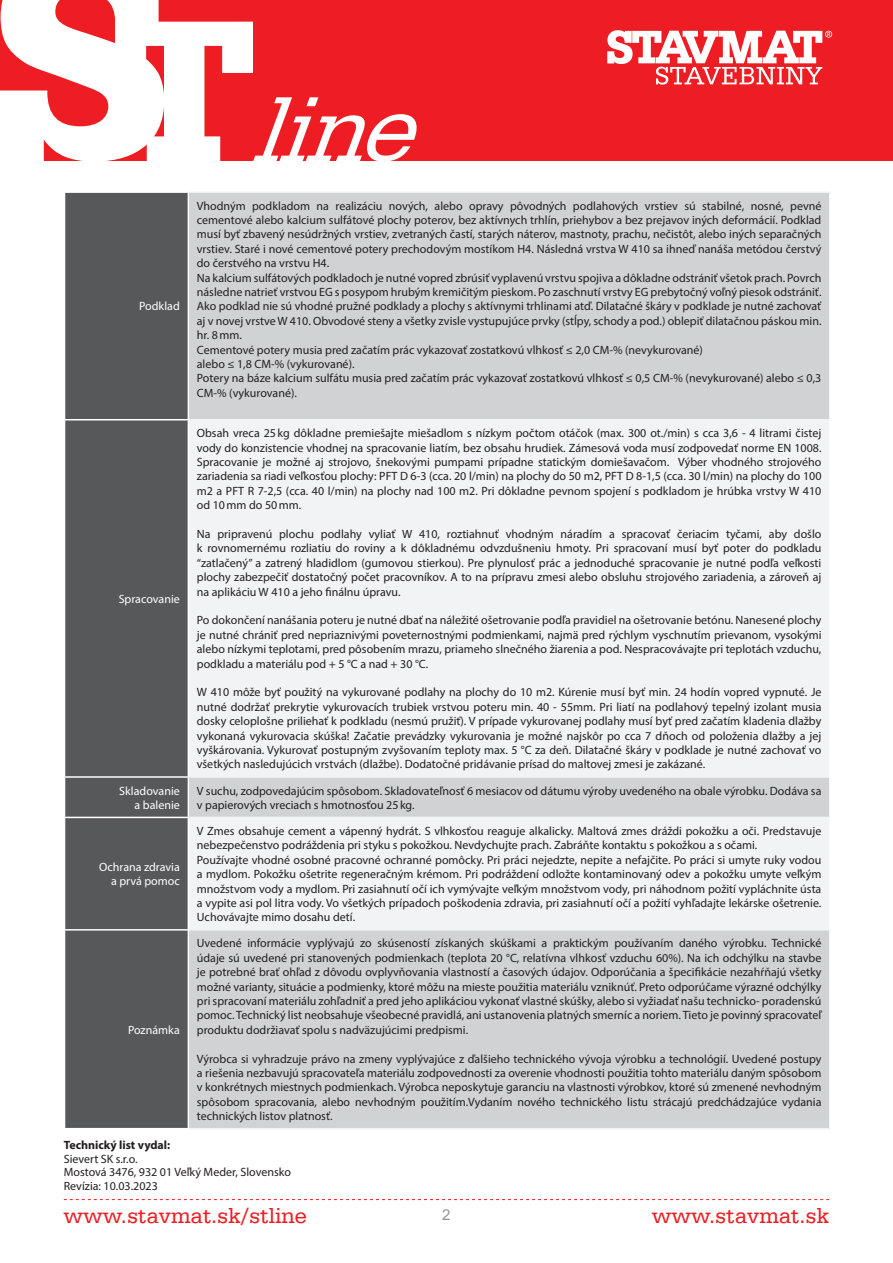
<style>
.page{position:relative;width:893px;height:1263px;background:#fff}
.page>*{position:absolute;margin:0;border:0;box-sizing:border-box;transform-origin:0 0}
.t1{font:22.8px "Serifa TL";color:#ee1d23}
.t2{font:15px "Arial";color:#939598}
.t3{font:12px/14.4px "Myriad Pro";color:#231f20;text-align:justify}
.t4{font:12px/14.4px "Myriad Pro";color:#fff;text-align:right}
.t5{font:700 12px "Myriad Pro";color:#231f20}
</style>
<div class="page">
<div style="left:0;top:0;width:893px;height:160px;background:#ee1d23"></div>
<svg style="left:607px;top:30px;width:225px;height:55px"></svg>
<svg style="left:64px;top:1199px;width:765px;height:1px"></svg>
<svg style="left:0;top:0;width:417px;height:161px"></svg>
<div style="left:65px;top:193px;width:123px;height:935px;background:#57585a"></div>
<div style="left:189px;top:193px;width:640px;height:935px;background:#d1d2d4"></div>
<svg style="left:189px;top:420px;width:640px;height:509px;fill:#f2f3f4"></svg>
<hr style="left:64px;top:419px;width:125px;height:1px;background:#fff">
<hr style="left:64px;top:776px;width:125px;height:2px;background:#fff">
<hr style="left:64px;top:817px;width:125px;height:1px;background:#fff">
<hr style="left:64px;top:929px;width:125px;height:1px;background:#fff">
<hr style="left:189px;top:191px;width:642px;height:2px;background:#f2f3f4">
<hr style="left:189px;top:419px;width:640px;height:1px;background:#f2f3f4">
<hr style="left:189px;top:776px;width:640px;height:2px;background:#f2f3f4">
<hr style="left:189px;top:817px;width:640px;height:1px;background:#f2f3f4">
<hr style="left:189px;top:929px;width:640px;height:1px;background:#f2f3f4">
<hr style="left:189px;top:1128px;width:642px;height:1px;background:#f2f3f4">
<p class="t4" style="left:139px;top:299px;width:42px">Podklad</p>
<p class="t4" style="left:119px;top:591px;width:63px">Spracovanie</p>
<p class="t3" style="left:197px;top:198px;width:626px;text-align:left">Vhodným podkladom na realizáciu nových, alebo opravy pôvodných podlahových vrstiev sú stabilné, nosné, pevné cementové alebo kalcium sulfátové plochy poterov, bez aktívnych trhlín, priehybov a bez prejavov iných deformácií. Podklad musí byť zbavený nesúdržných vrstiev, zvetraných častí, starých náterov, mastnoty, prachu, nečistôt, alebo iných separačných vrstiev. Staré i nové cementové potery prechodovým mostíkom H4. Následná vrstva W 410 sa ihneď nanáša metódou čerstvý do čerstvého na vrstvu H4.<br>Na kalcium sulfátových podkladoch je nutné vopred zbrúsiť vyplavenú vrstvu spojiva a dôkladne odstrániť všetok prach. Povrch následne natrieť vrstvou EG s posypom hrubým kremičitým pieskom. Po zaschnutí vrstvy EG prebytočný voľný piesok odstrániť.<br>Ako podklad nie sú vhodné pružné podklady a plochy s aktívnymi trhlinami atď. Dilatačné škáry v podklade je nutné zachovať aj v novej vrstve W 410. Obvodové steny a všetky zvisle vystupujúce prvky (stĺpy, schody a pod.) oblepiť dilatačnou páskou min. hr. 8mm.<br>Cementové potery musia pred začatím prác vykazovať zostatkovú vlhkosť ≤ 2,0 CM-% (nevykurované)<br>alebo ≤ 1,8 CM-% (vykurované).<br>Potery na báze kalcium sulfátu musia pred začatím prác vykazovať zostatkovú vlhkosť ≤ 0,5 CM-% (nevykurované) alebo ≤ 0,3<br>CM-% (vykurované).</p>
<p class="t3" style="left:197px;top:426px;width:626px">Obsah vreca 25kg dôkladne premiešajte miešadlom s nízkym počtom otáčok (max. 300 ot./min) s cca 3,6 - 4 litrami čistej vody do konzistencie vhodnej na spracovanie liatím, bez obsahu hrudiek. Zámesová voda musí zodpovedať norme EN 1008.<br>Spracovanie je možné aj strojovo, šnekovými pumpami prípadne statickým domiešavačom. Výber vhodného strojového zariadenia sa riadi veľkosťou plochy: PFT D 6-3 (cca. 20 l/min) na plochy do 50 m2, PFT D 8-1,5 (cca. 30 l/min) na plochy do 100 m2 a PFT R 7-2,5 (cca. 40 l/min) na plochy nad 100 m2. Pri dôkladne pevnom spojení s podkladom je hrúbka vrstvy W 410 od 10mm do 50mm.</p>
<p class="t3" style="left:197px;top:527px;width:626px">Na pripravenú plochu podlahy vyliať W 410, roztiahnuť vhodným náradím a spracovať čeriacim tyčami, aby došlo k rovnomernému rozliatiu do roviny a k dôkladnému odvzdušneniu hmoty. Pri spracovaní musí byť poter do podkladu “zatlačený” a zatrený hladidlom (gumovou stierkou). Pre plynulosť prác a jednoduché spracovanie je nutné podľa veľkosti plochy zabezpečiť dostatočný počet pracovníkov. A to na prípravu zmesi alebo obsluhu strojového zariadenia, a zároveň aj na aplikáciu W 410 a jeho finálnu úpravu.</p>
<p class="t3" style="left:197px;top:613px;width:626px">Po dokončení nanášania poteru je nutné dbať na náležité ošetrovanie podľa pravidiel na ošetrovanie betónu. Nanesené plochy je nutné chrániť pred nepriaznivými poveternostnými podmienkami, najmä pred rýchlym vyschnutím prievanom, vysokými alebo nízkymi teplotami, pred pôsobením mrazu, priameho slnečného žiarenia a pod. Nespracovávajte pri teplotách vzduchu, podkladu a materiálu pod + 5 °C a nad + 30 °C.</p>
<p class="t3" style="left:197px;top:685px;width:626px">W 410 môže byť použitý na vykurované podlahy na plochy do 10 m2. Kúrenie musí byť min. 24 hodín vopred vypnuté. Je nutné dodržať prekrytie vykurovacích trubiek vrstvou poteru min. 40 - 55mm. Pri liatí na podlahový tepelný izolant musia dosky celoplošne priliehať k podkladu (nesmú pružiť). V prípade vykurovanej podlahy musí byť pred začatím kladenia dlažby vykonaná vykurovacia skúška! Začatie prevádzky vykurovania je možné najskôr po cca 7 dňoch od položenia dlažby a jej vyškárovania. Vykurovať postupným zvyšovaním teploty max. 5 °C za deň. Dilatačné škáry v podklade je nutné zachovať vo všetkých nasledujúcich vrstvách (dlažbe). Dodatočné pridávanie prísad do maltovej zmesi je zakázané.</p>
<p class="t4" style="left:119px;top:783px;width:62px">Skladovanie a balenie</p>
<p class="t3" style="left:197px;top:783px;width:626px">V suchu, zodpovedajúcim spôsobom. Skladovateľnosť 6 mesiacov od dátumu výroby uvedeného na obale výrobku. Dodáva sa v papierových vreciach s hmotnosťou 25kg.</p>
<p class="t4" style="left:99px;top:859px;width:82px">Ochrana zdravia a prvá pomoc</p>
<p class="t4" style="left:128px;top:1022px;width:53px">Poznámka</p>
<p class="t3" style="left:197px;top:823px;width:626px;text-align:left">V Zmes obsahuje cement a vápenný hydrát. S vlhkosťou reaguje alkalicky. Maltová zmes dráždi pokožku a oči. Predstavuje nebezpečenstvo podráždenia pri styku s pokožkou. Nevdychujte prach. Zabráňte kontaktu s pokožkou a s očami.<br>Používajte vhodné osobné pracovné ochranné pomôcky. Pri práci nejedzte, nepite a nefajčite. Po práci si umyte ruky vodou a mydlom. Pokožku ošetrite regeneračným krémom. Pri podráždení odložte kontaminovaný odev a pokožku umyte veľkým množstvom vody a mydlom. Pri zasiahnutí očí ich vymývajte veľkým množstvom vody, pri náhodnom požití vypláchnite ústa a vypite asi pol litra vody. Vo všetkých prípadoch poškodenia zdravia, pri zasiahnutí očí a požití vyhľadajte lekárske ošetrenie.<br>Uchovávajte mimo dosahu detí.</p>
<p class="t3" style="left:197px;top:936px;width:626px">Uvedené informácie vyplývajú zo skúseností získaných skúškami a praktickým používaním daného výrobku. Technické údaje sú uvedené pri stanovených podmienkach (teplota 20 °C, relatívna vlhkosť vzduchu 60%). Na ich odchýlku na stavbe je potrebné brať ohľad z dôvodu ovplyvňovania vlastností a časových údajov. Odporúčania a špecifikácie nezahŕňajú všetky možné varianty, situácie a podmienky, ktoré môžu na mieste použitia materiálu vzniknúť. Preto odporúčame výrazné odchýlky pri spracovaní materiálu zohľadniť a pred jeho aplikáciou vykonať vlastné skúšky, alebo si vyžiadať našu technicko- poradenskú pomoc. Technický list neobsahuje všeobecné pravidlá, ani ustanovenia platných smerníc a noriem. Tieto je povinný spracovateľ produktu dodržiavať spolu s nadväzujúcimi predpismi.</p>
<p class="t3" style="left:197px;top:1051px;width:626px">Výrobca si vyhradzuje právo na zmeny vyplývajúce z ďalšieho technického vývoja výrobku a technológií. Uvedené postupy a riešenia nezbavujú spracovateľa materiálu zodpovednosti za overenie vhodnosti použitia tohto materiálu daným spôsobom v konkrétnych miestnych podmienkach. Výrobca neposkytuje garanciu na vlastnosti výrobkov, ktoré sú zmenené nevhodným spôsobom spracovania, alebo nevhodným použitím.Vydaním nového technického listu strácajú predchádzajúce vydania technických listov platnosť.</p>
<p class="t5" style="left:64px;top:1137px;width:108px">Technický list vydal:</p>
<p class="t3" style="left:64px;top:1152px;width:229px;line-height:13.5px;text-align:left">Sievert SK s.r.o.<br>Mostová 3476, 932 01 Veľký Meder, Slovensko<br>Revízia: 10.03.2023</p>
<h1 class="t1" style="left:63px;top:1201px;width:245px">www.stavmat.sk/stline</h1>
<p class="t2" style="left:442px;top:1205px;width:10px">2</p>
<h1 class="t1" style="left:652px;top:1201px;width:179px">www.stavmat.sk</h1>
</div>
